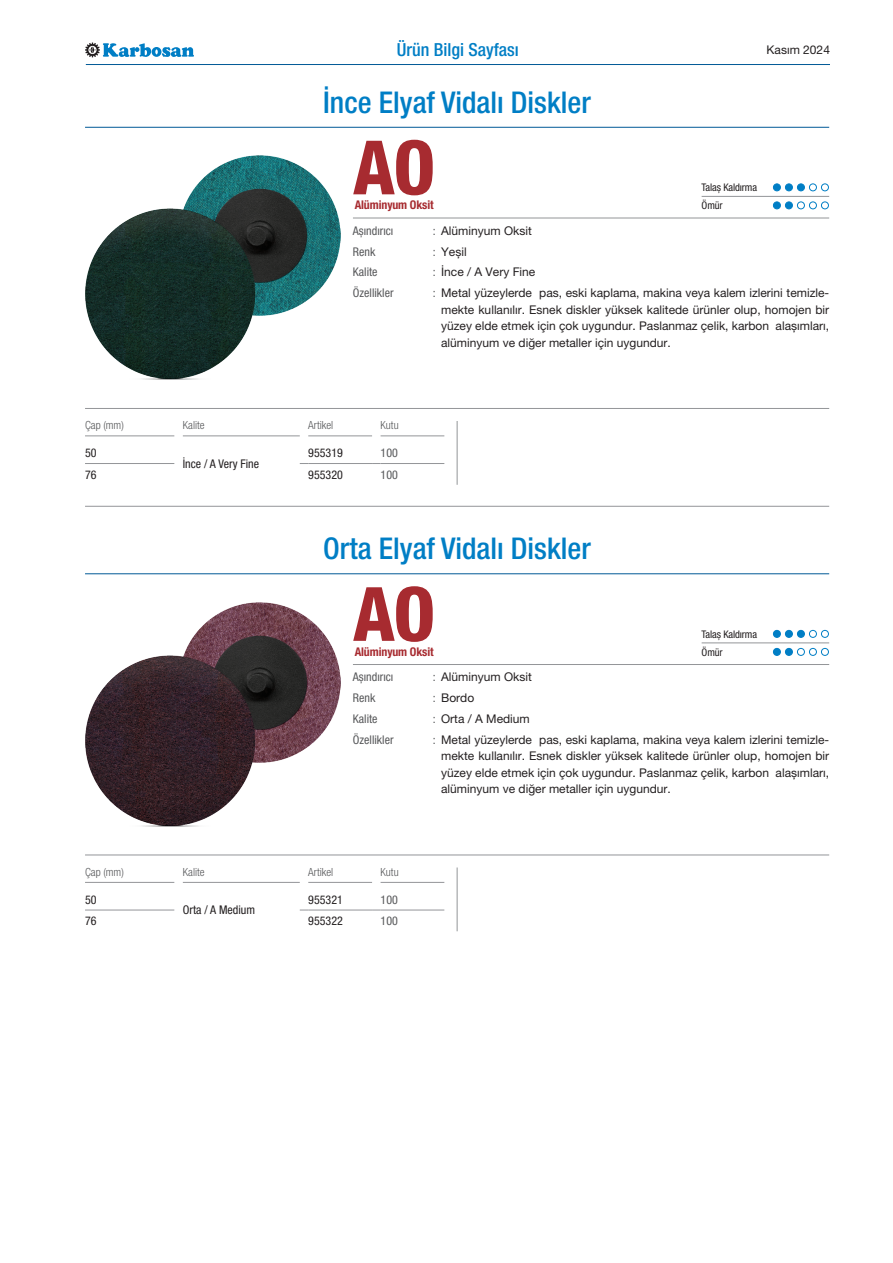
<style>
.page{position:relative;width:893px;height:1263px;background:#fff}
.page>*{position:absolute;margin:0;border:0;box-sizing:border-box;transform-origin:0 0}
.t1{font:800 condensed 75px "Helvetica Neue LT Pro";color:#a72b30}
.Sayfa_Başlıkları___Büyük{font:500 condensed 30px "Helvetica Neue LT Pro";color:#007ec5}
.t2{font:500 condensed 18px "Helvetica Neue LT Pro";color:#007ec5}
.Normal_Metin{font:12px/16.5px "Helvetica Neue LT Pro";color:#231f20;text-align:justify}
.Ürün_Açıklama_Maddeleri{font:condensed 12px "Helvetica Neue LT Pro";color:#57585a}
.Ürün_Tablo_Gövde_Metni{font:condensed 12px "Helvetica Neue LT Pro";color:#231f20}
.t3{font:700 condensed 12px "Helvetica Neue LT Pro";letter-spacing:-.01em;color:#a72b30}
.Ürün_Tablo_Gövde_Metni___Gri{font:condensed 12px "Helvetica Neue LT Pro";color:#57585a}
.Ürün_Tablosu_Başlığı{font:300 condensed 11.25px "Helvetica Neue LT Pro";color:#57585a}
.Normal_Metin-2{font:condensed 10.5px "Helvetica Neue LT Pro";letter-spacing:-.01em;color:#231f20}
</style>
<div class="page">
<hr style="left:353px;top:218px;width:476px;height:1px;background:#939598">
<hr style="left:353px;top:664px;width:476px;height:1px;background:#939598">
<hr style="left:85px;top:408px;width:744px;height:1px;background:#939598">
<hr style="left:85px;top:855px;width:744px;height:1px;background:#939598">
<hr style="left:85px;top:506px;width:744px;height:1px;background:#939598">
<hr style="left:183px;top:435px;width:117px;height:1px;background:#939598">
<hr style="left:381px;top:435px;width:63px;height:1px;background:#939598">
<hr style="left:85px;top:435px;width:89px;height:1px;background:#939598">
<hr style="left:85px;top:463px;width:89px;height:1px;background:#939598">
<hr style="left:308px;top:463px;width:64px;height:1px;background:#939598">
<hr style="left:381px;top:463px;width:63px;height:1px;background:#939598">
<hr style="left:308px;top:435px;width:64px;height:1px;background:#939598">
<hr style="left:183px;top:882px;width:117px;height:1px;background:#939598">
<hr style="left:381px;top:882px;width:63px;height:1px;background:#939598">
<hr style="left:85px;top:882px;width:89px;height:1px;background:#939598">
<hr style="left:85px;top:910px;width:89px;height:1px;background:#939598">
<hr style="left:308px;top:910px;width:64px;height:1px;background:#939598">
<hr style="left:381px;top:910px;width:63px;height:1px;background:#939598">
<hr style="left:308px;top:882px;width:64px;height:1px;background:#939598">
<hr style="left:85px;top:127px;width:744px;height:1px;background:#005996">
<hr style="left:85px;top:573px;width:744px;height:1px;background:#005996">
<hr style="left:702px;top:196px;width:127px;height:1px;background:#939598">
<div style="left:785px;top:184px;width:7px;height:7px;background:#007ec5;border-radius:50%"></div>
<div style="left:785px;top:183px;width:8px;height:8px;border:1px solid #007ec5;border-radius:50%"></div>
<div style="left:797px;top:184px;width:7px;height:7px;background:#007ec5;border-radius:50%"></div>
<div style="left:797px;top:183px;width:8px;height:8px;border:1px solid #007ec5;border-radius:50%"></div>
<div style="left:773px;top:184px;width:7px;height:7px;background:#007ec5;border-radius:50%"></div>
<div style="left:773px;top:183px;width:8px;height:8px;border:1px solid #007ec5;border-radius:50%"></div>
<div style="left:809px;top:183px;width:8px;height:8px;border:1px solid #007ec5;border-radius:50%"></div>
<div style="left:821px;top:183px;width:8px;height:8px;border:1px solid #007ec5;border-radius:50%"></div>
<div style="left:785px;top:202px;width:7px;height:7px;background:#007ec5;border-radius:50%"></div>
<div style="left:785px;top:201px;width:8px;height:8px;border:1px solid #007ec5;border-radius:50%"></div>
<div style="left:797px;top:201px;width:8px;height:8px;border:1px solid #007ec5;border-radius:50%"></div>
<div style="left:773px;top:202px;width:7px;height:7px;background:#007ec5;border-radius:50%"></div>
<div style="left:773px;top:201px;width:8px;height:8px;border:1px solid #007ec5;border-radius:50%"></div>
<div style="left:809px;top:201px;width:8px;height:8px;border:1px solid #007ec5;border-radius:50%"></div>
<div style="left:821px;top:201px;width:8px;height:8px;border:1px solid #007ec5;border-radius:50%"></div>
<hr style="left:702px;top:643px;width:127px;height:1px;background:#939598">
<div style="left:785px;top:630px;width:7px;height:7px;background:#007ec5;border-radius:50%"></div>
<div style="left:785px;top:630px;width:8px;height:8px;border:1px solid #007ec5;border-radius:50%"></div>
<div style="left:797px;top:630px;width:7px;height:7px;background:#007ec5;border-radius:50%"></div>
<div style="left:797px;top:630px;width:8px;height:8px;border:1px solid #007ec5;border-radius:50%"></div>
<div style="left:773px;top:630px;width:7px;height:7px;background:#007ec5;border-radius:50%"></div>
<div style="left:773px;top:630px;width:8px;height:8px;border:1px solid #007ec5;border-radius:50%"></div>
<div style="left:809px;top:630px;width:8px;height:8px;border:1px solid #007ec5;border-radius:50%"></div>
<div style="left:821px;top:630px;width:8px;height:8px;border:1px solid #007ec5;border-radius:50%"></div>
<div style="left:785px;top:648px;width:7px;height:7px;background:#007ec5;border-radius:50%"></div>
<div style="left:785px;top:648px;width:8px;height:8px;border:1px solid #007ec5;border-radius:50%"></div>
<div style="left:797px;top:648px;width:8px;height:8px;border:1px solid #007ec5;border-radius:50%"></div>
<div style="left:773px;top:648px;width:7px;height:7px;background:#007ec5;border-radius:50%"></div>
<div style="left:773px;top:648px;width:8px;height:8px;border:1px solid #007ec5;border-radius:50%"></div>
<div style="left:809px;top:648px;width:8px;height:8px;border:1px solid #007ec5;border-radius:50%"></div>
<div style="left:821px;top:648px;width:8px;height:8px;border:1px solid #007ec5;border-radius:50%"></div>
<img style="left:85px;top:156px;width:255px;height:224px">
<img style="left:85px;top:602px;width:255px;height:225px">
<hr style="left:457px;top:421px;width:1px;height:64px;background:#939598">
<hr style="left:457px;top:867px;width:1px;height:64px;background:#939598">
<hr style="left:86px;top:64px;width:744px;height:1px;background:#005996">
<svg style="left:85px;top:43px;width:109px;height:14px"></svg>
<h3 class="t2" style="left:397px;top:39px;width:123px">Ürün Bilgi Sayfası</h3>
<p class="Normal_Metin" style="left:767px;top:42px;width:65px">Kasım 2024</p>
<p class="Sayfa_Başlıkları___Büyük" style="left:323px;top:84px;width:269px">İnce Elyaf Vidalı Diskler</p>
<p class="t1" style="left:353px;top:121px;width:84px">AO</p>
<p class="t3" style="left:355px;top:198px;width:80px">Alüminyum Oksit</p>
<p class="Normal_Metin-2" style="left:702px;top:181px;width:57px">Talaş Kaldırma</p>
<p class="Normal_Metin-2" style="left:702px;top:199px;width:23px">Ömür</p>
<p class="Normal_Metin" style="left:441px;top:222px;width:92px">Alüminyum Oksit</p>
<p class="Normal_Metin" style="left:441px;top:243px;width:27px">Yeşil</p>
<p class="Normal_Metin" style="left:441px;top:264px;width:96px">İnce / A Very Fine</p>
<p class="Normal_Metin" style="left:441px;top:284px;width:390px">Metal yüzeylerde pas, eski kaplama, makina veya kalem izlerini temizle&shy;mekte kullanılır. Esnek diskler yüksek kalitede ürünler olup, homojen bir yüzey elde etmek için çok uygundur. Paslanmaz çelik, karbon alaşımları, alüminyum ve diğer metaller için uygundur.</p>
<p class="Ürün_Açıklama_Maddeleri" style="left:353px;top:224px;width:42px">Aşındırıcı</p>
<p class="Ürün_Açıklama_Maddeleri" style="left:433px;top:224px;width:4px">:</p>
<p class="Ürün_Açıklama_Maddeleri" style="left:353px;top:244px;width:24px">Renk</p>
<p class="Ürün_Açıklama_Maddeleri" style="left:433px;top:244px;width:4px">:</p>
<p class="Ürün_Açıklama_Maddeleri" style="left:353px;top:265px;width:26px">Kalite</p>
<p class="Ürün_Açıklama_Maddeleri" style="left:433px;top:265px;width:4px">:</p>
<p class="Ürün_Açıklama_Maddeleri" style="left:353px;top:286px;width:42px">Özellikler</p>
<p class="Ürün_Açıklama_Maddeleri" style="left:433px;top:286px;width:4px">:</p>
<p class="Ürün_Tablosu_Başlığı" style="left:85px;top:419px;width:40px">Çap (mm)</p>
<p class="Ürün_Tablosu_Başlığı" style="left:183px;top:419px;width:23px">Kalite</p>
<p class="Ürün_Tablosu_Başlığı" style="left:308px;top:419px;width:26px">Artikel</p>
<p class="Ürün_Tablosu_Başlığı" style="left:381px;top:419px;width:20px">Kutu</p>
<p class="Ürün_Tablo_Gövde_Metni" style="left:85px;top:446px;width:13px">50</p>
<p class="Ürün_Tablo_Gövde_Metni" style="left:183px;top:457px;width:78px">İnce / A Very Fine</p>
<p class="Ürün_Tablo_Gövde_Metni" style="left:308px;top:446px;width:36px">955319</p>
<p class="Ürün_Tablo_Gövde_Metni___Gri" style="left:381px;top:446px;width:19px">100</p>
<p class="Ürün_Tablo_Gövde_Metni" style="left:85px;top:467px;width:13px">76</p>
<p class="Ürün_Tablo_Gövde_Metni" style="left:308px;top:467px;width:36px">955320</p>
<p class="Ürün_Tablo_Gövde_Metni___Gri" style="left:381px;top:467px;width:19px">100</p>
<p class="Sayfa_Başlıkları___Büyük" style="left:323px;top:531px;width:269px">Orta Elyaf Vidalı Diskler</p>
<p class="t1" style="left:353px;top:568px;width:84px">AO</p>
<p class="t3" style="left:355px;top:644px;width:80px">Alüminyum Oksit</p>
<p class="Normal_Metin-2" style="left:702px;top:628px;width:57px">Talaş Kaldırma</p>
<p class="Normal_Metin-2" style="left:702px;top:646px;width:23px">Ömür</p>
<p class="Normal_Metin" style="left:441px;top:669px;width:92px">Alüminyum Oksit</p>
<p class="Normal_Metin" style="left:441px;top:689px;width:35px">Bordo</p>
<p class="Normal_Metin" style="left:441px;top:710px;width:90px">Orta / A Medium</p>
<p class="Normal_Metin" style="left:441px;top:731px;width:390px">Metal yüzeylerde pas, eski kaplama, makina veya kalem izlerini temizle&shy;mekte kullanılır. Esnek diskler yüksek kalitede ürünler olup, homojen bir yüzey elde etmek için çok uygundur. Paslanmaz çelik, karbon alaşımları, alüminyum ve diğer metaller için uygundur.</p>
<p class="Ürün_Açıklama_Maddeleri" style="left:353px;top:670px;width:42px">Aşındırıcı</p>
<p class="Ürün_Açıklama_Maddeleri" style="left:433px;top:670px;width:4px">:</p>
<p class="Ürün_Açıklama_Maddeleri" style="left:353px;top:691px;width:24px">Renk</p>
<p class="Ürün_Açıklama_Maddeleri" style="left:433px;top:691px;width:4px">:</p>
<p class="Ürün_Açıklama_Maddeleri" style="left:353px;top:712px;width:26px">Kalite</p>
<p class="Ürün_Açıklama_Maddeleri" style="left:433px;top:712px;width:4px">:</p>
<p class="Ürün_Açıklama_Maddeleri" style="left:353px;top:732px;width:42px">Özellikler</p>
<p class="Ürün_Açıklama_Maddeleri" style="left:433px;top:732px;width:4px">:</p>
<p class="Ürün_Tablosu_Başlığı" style="left:85px;top:865px;width:40px">Çap (mm)</p>
<p class="Ürün_Tablosu_Başlığı" style="left:183px;top:865px;width:23px">Kalite</p>
<p class="Ürün_Tablosu_Başlığı" style="left:308px;top:865px;width:26px">Artikel</p>
<p class="Ürün_Tablosu_Başlığı" style="left:381px;top:865px;width:20px">Kutu</p>
<p class="Ürün_Tablo_Gövde_Metni" style="left:85px;top:892px;width:13px">50</p>
<p class="Ürün_Tablo_Gövde_Metni" style="left:183px;top:903px;width:74px">Orta / A Medium</p>
<p class="Ürün_Tablo_Gövde_Metni" style="left:308px;top:892px;width:36px">955321</p>
<p class="Ürün_Tablo_Gövde_Metni___Gri" style="left:381px;top:892px;width:19px">100</p>
<p class="Ürün_Tablo_Gövde_Metni" style="left:85px;top:914px;width:13px">76</p>
<p class="Ürün_Tablo_Gövde_Metni" style="left:308px;top:914px;width:36px">955322</p>
<p class="Ürün_Tablo_Gövde_Metni___Gri" style="left:381px;top:914px;width:19px">100</p>
</div>
